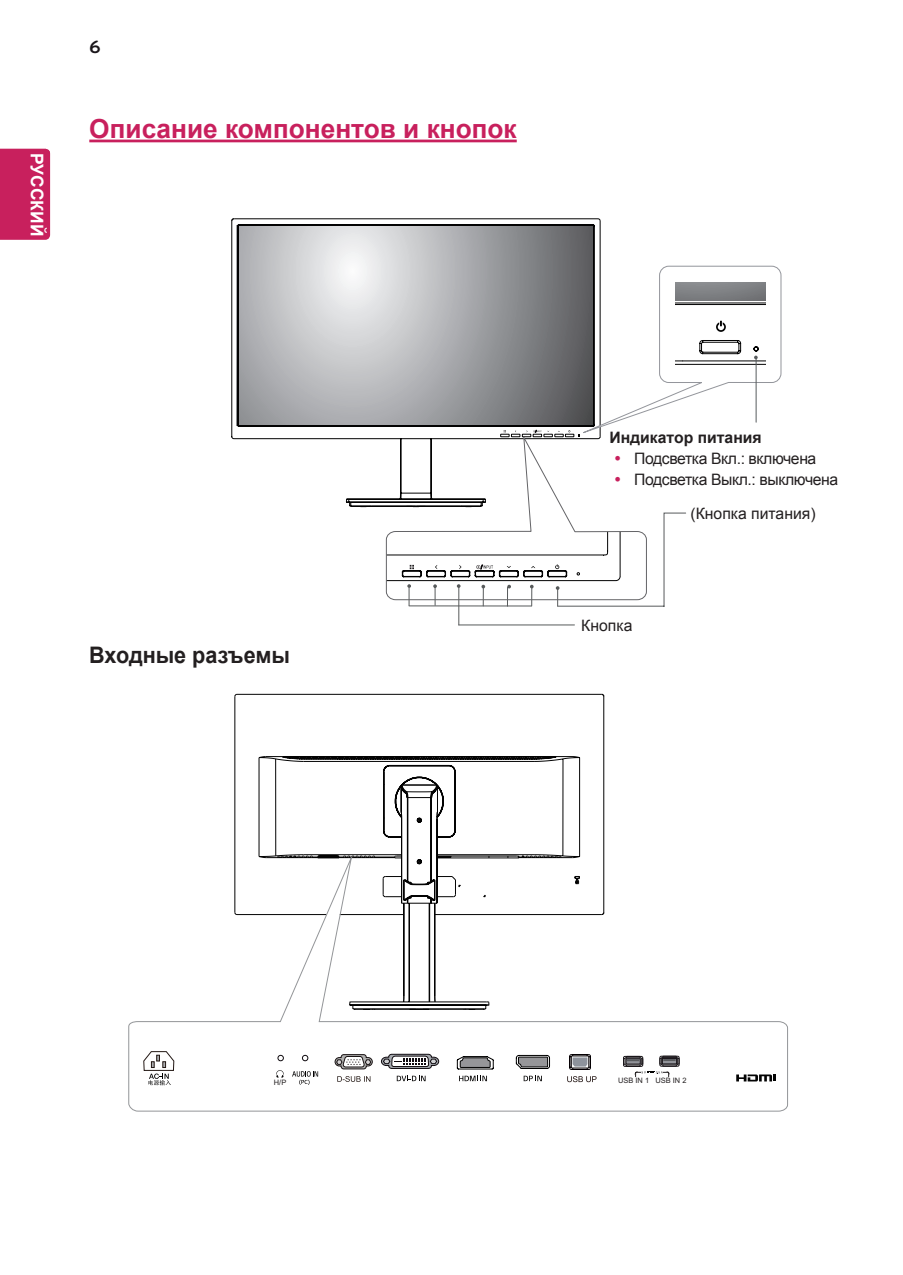
<style>
.page{position:relative;width:903px;height:1275px;background:#fff}
.page>*{position:absolute;margin:0;border:0;box-sizing:border-box;transform-origin:0 0}
.Title-1{font:700 26.25px "Arial";color:#c8205d}
.下划线{font:700 22.75px "Arial";color:#231f20;scale:.95 1}
.t1{font:700 21px "Bryant LG";color:#fff}
.t2{font:700 18.38px "Bryant LG";color:#1a161a}
.t3{font:700 17.5px "Arial";color:#fff}
.Body-Bullet{font:15.75px "Arial";letter-spacing:-.025em;color:#231f20}
.Body{font:15.75px "Arial";color:#231f20}
.Body-2{font:700 15.75px "Arial";color:#231f20}
.t4{font:7.52px "Arial";color:#231f20}
</style>
<div class="page">
<div style="left:0;top:149px;width:50px;height:91px;background:#c8205d"></div>
<svg style="left:231px;top:218px;width:369px;height:221px;background:#b9babc"></svg>
<svg style="left:258px;top:693px;width:347px;height:157px"></svg>
<svg style="left:128px;top:850px;width:660px;height:262px"></svg>
<svg style="left:276px;top:1070px;width:8px;height:8px"></svg>
<svg style="left:736px;top:1074px;width:40px;height:7px"></svg>
<svg style="left:292px;top:1071px;width:26px;height:14px"></svg>
<svg style="left:397px;top:1076px;width:29px;height:5px"></svg>
<svg style="left:459px;top:1076px;width:28px;height:5px"></svg>
<svg style="left:524px;top:1076px;width:18px;height:5px"></svg>
<svg style="left:515px;top:1055px;width:35px;height:14px"></svg>
<svg style="left:143px;top:1051px;width:32px;height:34px"></svg>
<svg style="left:277px;top:1055px;width:32px;height:6px"></svg>
<svg style="left:337px;top:1076px;width:33px;height:6px"></svg>
<svg style="left:334px;top:1054px;width:39px;height:15px"></svg>
<svg style="left:569px;top:1054px;width:22px;height:16px"></svg>
<svg style="left:567px;top:1076px;width:29px;height:6px"></svg>
<svg style="left:623px;top:1056px;width:56px;height:21px"></svg>
<svg style="left:457px;top:1056px;width:37px;height:14px"></svg>
<svg style="left:380px;top:1053px;width:60px;height:16px"></svg>
<hr style="left:89px;top:140px;width:428px;height:2px;background:#c8205d">
<svg style="left:386px;top:266px;width:395px;height:360px"></svg>
<p class="t3" style="left:49px;top:153px;width:85px;rotate:90deg">РУССКИЙ</p>
<h3 class="t1" style="left:48px;top:173px;width:44px;rotate:90deg">RUS</h3>
<p class="t2" style="left:89px;top:36px;width:13px">6</p>
<p class="Title-1" style="left:89px;top:111px;width:429px">Описание компонентов и кнопок</p>
<p class="下划线" style="left:89px;top:640px;width:213px">Входные разъемы</p>
<p class="Body-2" style="left:609px;top:427px;width:154px">Индикатор питания</p>
<p class="Body-Bullet" style="left:634px;top:448px;width:184px">Подсветка Вкл.: включена</p>
<p class="Body-Bullet" style="left:634px;top:469px;width:206px">Подсветка Выкл.: выключена</p>
<p class="Body" style="left:581px;top:615px;width:53px">Кнопка</p>
<p class="Body" style="left:690px;top:504px;width:127px">(Кнопка питания)</p>
<p class="t4" style="left:274px;top:1077px;width:14px">H/P</p>
<p class="t4" style="left:618px;top:1075px;width:70px">USB IN 1 USB IN 2</p>
</div>
